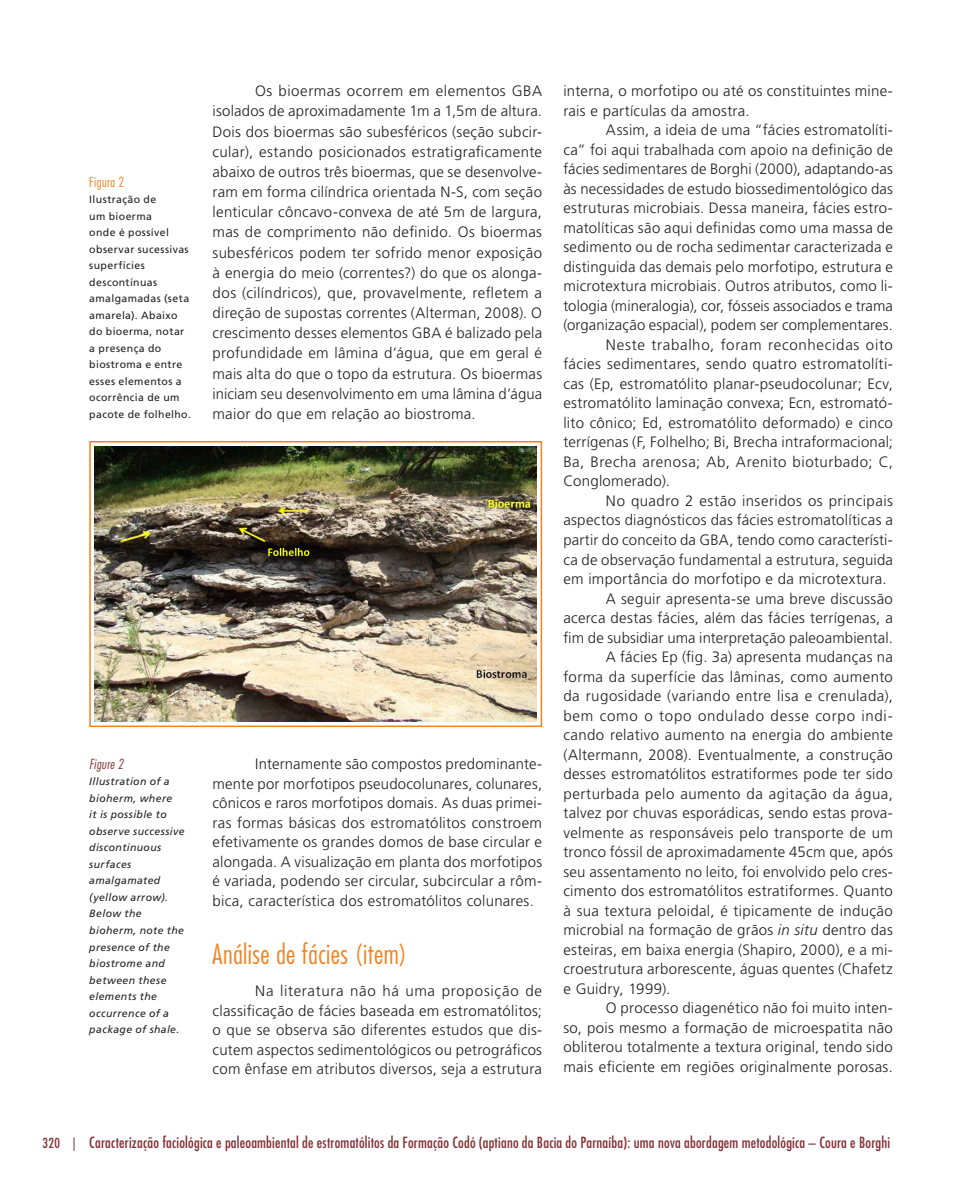
<style>
.page{position:relative;width:978px;height:1191px;background:#fff}
.page>*{position:absolute;margin:0;border:0;box-sizing:border-box;transform-origin:0 0}
.t1{font:300 condensed 27px "Futura Std";letter-spacing:.015em;color:#f58220}
.t2{font:300 15px/20.1px "Frutiger LT Std";letter-spacing:.02em;color:#231f20;text-align:justify}
.t3{font:condensed 15px "Futura Std";letter-spacing:.015em;color:#843034}
.t4{font:300 15px "Frutiger LT Std";letter-spacing:.045em;color:#231f20}
.t5{font:300 15px "Frutiger LT Std";letter-spacing:.05em;color:#231f20}
.t6{font:300 condensed 13.5px "Futura Std";letter-spacing:.03em;color:#f58220}
.t7{font:italic 300 condensed 13.5px "Futura Std";letter-spacing:.03em;color:#843034}
.t8{font:condensed 13.5px "Futura Std";color:#843034}
.t9{font:italic 10.5px/16.5px "Frutiger LT Std";letter-spacing:.035em;color:#231f20}
.t10{font:10.5px/16.5px "Frutiger LT Std";letter-spacing:.035em;color:#231f20}
.s1{font-style:italic}
</style>
<div class="page">
<div style="left:89px;top:441px;width:453px;height:286px;border:2px solid #f58220"></div>
<img style="left:95px;top:446px;width:442px;height:275px">
<p class="t6" style="left:89px;top:174px;width:36px">Figura 2</p>
<p class="t10" style="left:89px;top:191px;width:103px">Ilustração de<br>um bioerma<br>onde é possível observar sucessivas superfícies descontínuas amalgamadas (seta amarela). Abaixo do bioerma, notar a presença do biostroma e entre esses elementos a ocorrência de um pacote de folhelho.</p>
<p class="t7" style="left:89px;top:756px;width:36px">Figure 2</p>
<p class="t9" style="left:89px;top:773px;width:97px">Illustration of a bioherm, where<br>it is possible to observe successive discontinuous surfaces amalgamated (yellow arrow).<br>Below the bioherm, note the presence of the biostrome and between these elements the occurrence of a package of shale.</p>
<p class="t2" style="left:213px;top:81px;width:331px;text-indent:43px">Os bioermas ocorrem em elementos GBA isolados de aproximadamente 1m a 1,5m de altura.<br>Dois dos bioermas são subesféricos (seção subcir&shy;cular), estando posicionados estratigraficamente abaixo de outros três bioermas, que se desenvolve&shy;ram em forma cilíndrica orientada N-S, com seção lenticular côncavo-convexa de até 5m de largura, mas de comprimento não definido. Os bioermas subesféricos podem ter sofrido menor exposição à energia do meio (correntes?) do que os alonga&shy;dos (cilíndricos), que, provavelmente, refletem a direção de supostas correntes (Alterman, 2008). O crescimento desses elementos GBA é balizado pela profundidade em lâmina d’água, que em geral é mais alta do que o topo da estrutura. Os bioermas iniciam seu desenvolvimento em uma lâmina d’água maior do que em relação ao biostroma.</p>
<p class="t2" style="left:563px;top:82px;width:331px;line-height:19.5px">interna, o morfotipo ou até os constituintes mine&shy;rais e partículas da amostra.</p>
<p class="t2" style="left:606px;top:120px;width:289px">Assim, a ideia de uma “fácies estromatolíti-</p>
<p class="t2" style="left:563px;top:140px;width:331px">ca” foi aqui trabalhada com apoio na definição de</p>
<p class="t2" style="left:563px;top:159px;width:331px">fácies sedimentares de Borghi (2000), adaptando-as</p>
<p class="t2" style="left:563px;top:179px;width:331px">às necessidades de estudo biossedimentológico das</p>
<p class="t2" style="left:563px;top:198px;width:331px">estruturas microbiais. Dessa maneira, fácies estro-</p>
<p class="t2" style="left:563px;top:218px;width:331px">matolíticas são aqui definidas como uma massa de</p>
<p class="t2" style="left:563px;top:237px;width:331px">sedimento ou de rocha sedimentar caracterizada e</p>
<p class="t2" style="left:563px;top:257px;width:331px">distinguida das demais pelo morfotipo, estrutura e</p>
<p class="t2" style="left:563px;top:276px;width:331px">microtextura microbiais. Outros atributos, como li-</p>
<p class="t2" style="left:563px;top:296px;width:331px">tologia (mineralogia), cor, fósseis associados e trama</p>
<p class="t2" style="left:563px;top:315px;width:331px">(organização espacial), podem ser complementares.</p>
<p class="t4" style="left:606px;top:336px;width:289px">Neste trabalho, foram reconhecidas oito</p>
<p class="t2" style="left:563px;top:354px;width:331px">fácies sedimentares, sendo quatro estromatolíti-</p>
<p class="t2" style="left:563px;top:374px;width:331px">cas (Ep, estromatólito planar-pseudocolunar; Ecv,</p>
<p class="t2" style="left:563px;top:393px;width:331px">estromatólito laminação convexa; Ecn, estromató-</p>
<p class="t2" style="left:563px;top:413px;width:331px">lito cônico; Ed, estromatólito deformado) e cinco</p>
<p class="t2" style="left:563px;top:432px;width:331px">terrígenas (F, Folhelho; Bi, Brecha intraformacional;</p>
<p class="t2" style="left:563px;top:452px;width:331px">Ba, Brecha arenosa; Ab, Arenito bioturbado; C,</p>
<p class="t2" style="left:563px;top:471px;width:108px">Conglomerado).</p>
<p class="t2" style="left:606px;top:491px;width:289px">No quadro 2 estão inseridos os principais</p>
<p class="t2" style="left:563px;top:510px;width:331px">aspectos diagnósticos das fácies estromatolíticas a</p>
<p class="t2" style="left:563px;top:530px;width:331px">partir do conceito da GBA, tendo como característi-</p>
<p class="t2" style="left:563px;top:549px;width:331px">ca de observação fundamental a estrutura, seguida</p>
<p class="t2" style="left:563px;top:569px;width:325px">em importância do morfotipo e da microtextura.</p>
<p class="t2" style="left:606px;top:588px;width:289px">A seguir apresenta-se uma breve discussão</p>
<p class="t2" style="left:563px;top:608px;width:331px">acerca destas fácies, além das fácies terrígenas, a</p>
<p class="t2" style="left:563px;top:627px;width:331px">fim de subsidiar uma interpretação paleoambiental.</p>
<p class="t2" style="left:606px;top:647px;width:289px">A fácies Ep (fig. 3a) apresenta mudanças na</p>
<p class="t2" style="left:563px;top:666px;width:331px">forma da superfície das lâminas, como aumento</p>
<p class="t2" style="left:563px;top:686px;width:331px">da rugosidade (variando entre lisa e crenulada),</p>
<p class="t5" style="left:563px;top:707px;width:331px">bem como o topo ondulado desse corpo indi-</p>
<p class="t2" style="left:563px;top:725px;width:331px">cando relativo aumento na energia do ambiente</p>
<p class="t2" style="left:563px;top:744px;width:331px">(Altermann, 2008). Eventualmente, a construção</p>
<p class="t2" style="left:563px;top:764px;width:331px">desses estromatólitos estratiformes pode ter sido</p>
<p class="t2" style="left:563px;top:783px;width:331px">perturbada pelo aumento da agitação da água,</p>
<p class="t2" style="left:563px;top:803px;width:331px">talvez por chuvas esporádicas, sendo estas prova-</p>
<p class="t2" style="left:563px;top:822px;width:331px">velmente as responsáveis pelo transporte de um</p>
<p class="t2" style="left:563px;top:842px;width:331px">tronco fóssil de aproximadamente 45cm que, após</p>
<p class="t2" style="left:563px;top:861px;width:331px">seu assentamento no leito, foi envolvido pelo cres-</p>
<p class="t2" style="left:563px;top:881px;width:331px">cimento dos estromatólitos estratiformes. Quanto</p>
<p class="t2" style="left:563px;top:900px;width:331px">à sua textura peloidal, é tipicamente de indução</p>
<p class="t2" style="left:563px;top:920px;width:331px">microbial na formação de grãos <span class="s1">in situ</span> dentro das</p>
<p class="t2" style="left:563px;top:939px;width:331px">esteiras, em baixa energia (Shapiro, 2000), e a mi-</p>
<p class="t2" style="left:563px;top:959px;width:331px">croestrutura arborescente, águas quentes (Chafetz</p>
<p class="t2" style="left:563px;top:978px;width:109px">e Guidry, 1999).</p>
<p class="t2" style="left:606px;top:998px;width:289px">O processo diagenético não foi muito inten-</p>
<p class="t2" style="left:563px;top:1017px;width:331px">so, pois mesmo a formação de microespatita não</p>
<p class="t2" style="left:563px;top:1037px;width:331px">obliterou totalmente a textura original, tendo sido</p>
<p class="t2" style="left:563px;top:1056px;width:331px">mais eficiente em regiões originalmente porosas.</p>
<p class="t2" style="left:213px;top:754px;width:331px;line-height:19.5px;text-indent:43px">Internamente são compostos predominante&shy;mente por morfotipos pseudocolunares, colunares, cônicos e raros morfotipos domais. As duas primei&shy;ras formas básicas dos estromatólitos constroem efetivamente os grandes domos de base circular e alongada. A visualização em planta dos morfotipos é variada, podendo ser circular, subcircular a rôm&shy;bica, característica dos estromatólitos colunares.</p>
<h1 class="t1" style="left:213px;top:938px;width:196px">Análise de fácies (item)</h1>
<p class="t2" style="left:213px;top:981px;width:331px;line-height:19.5px;text-indent:43px">Na literatura não há uma proposição de classificação de fácies baseada em estromatólitos; o que se observa são diferentes estudos que dis&shy;cutem aspectos sedimentológicos ou petrográficos com ênfase em atributos diversos, seja a estrutura</p>
<p class="t8" style="left:43px;top:1135px;width:35px">320 |</p>
<p class="t3" style="left:89px;top:1133px;width:802px">Caracterização faciológica e paleoambiental de estromatólitos da Formação Codó (aptiano da Bacia do Parnaíba): uma nova abordagem metodológica – Coura e Borghi</p>
</div>
